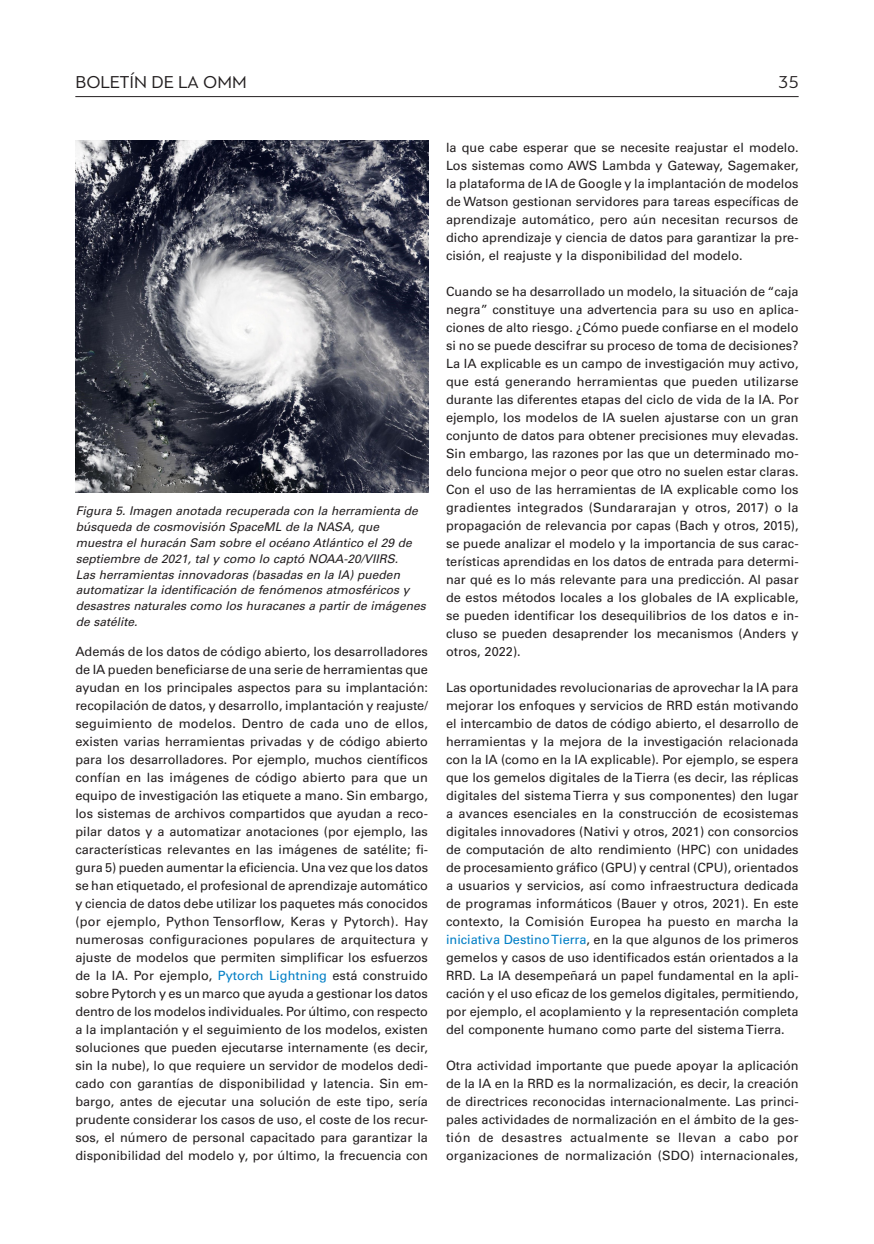
<style>
.page{position:relative;width:874px;height:1244px;background:#fff}
.page>*{position:absolute;margin:0;border:0;box-sizing:border-box;transform-origin:0 0}
.t1{font:18px "PF Bague Sans Pro";color:#231f20}
.Body_text-3_8_5_al_1{font:12.75px/18px "Univers LT Std";color:#231f20;text-align:justify}
.Caption-2_8_al_10_5{font:italic 12px/15.8px "Univers LT Std";color:#231f20}
.s1{color:#007ec5}
</style>
<div class="page">
<hr style="left:75px;top:96px;width:723px;height:1px;background:#231f20">
<img style="left:76px;top:140px;width:352px;height:353px">
<h1 class="t1" style="left:75px;top:72px;width:173px">BOLETÍN DE LA OMM</h1>
<h1 class="t1" style="left:778px;top:72px;width:21px">35</h1>
<p class="Caption-2_8_al_10_5" style="left:76px;top:503px;width:351px">Figura 5. Imagen anotada recuperada con la herramienta de búsqueda de cosmovisión SpaceML de la NASA, que muestra el huracán Sam sobre el océano Atlántico el 29 de septiembre de 2021, tal y como lo captó NOAA-20/VIIRS.<br>Las herramientas innovadoras (basadas en la IA) pueden automatizar la identificación de fenómenos atmosféricos y desastres naturales como los huracanes a partir de imágenes de satélite.</p>
<p class="Body_text-3_8_5_al_1" style="left:75px;top:642px;width:354px">Además de los datos de código abierto, los desarrolladores de IA pueden beneficiarse de una serie de herramientas que ayudan en los principales aspectos para su implantación: recopilación de datos, y desarrollo, implantación y reajuste/ seguimiento de modelos. Dentro de cada uno de ellos, existen varias herramientas privadas y de código abierto para los desarrolladores. Por ejemplo, muchos científicos confían en las imágenes de código abierto para que un equipo de investigación las etiquete a mano. Sin embargo, los sistemas de archivos compartidos que ayudan a reco&shy;pilar datos y a automatizar anotaciones (por ejemplo, las características relevantes en las imágenes de satélite; fi&shy;gura 5) pueden aumentar la eficiencia. Una vez que los datos se han etiquetado, el profesional de aprendizaje automático y ciencia de datos debe utilizar los paquetes más conocidos (por ejemplo, Python Tensorflow, Keras y Pytorch). Hay numerosas configuraciones populares de arquitectura y ajuste de modelos que permiten simplificar los esfuerzos de la IA. Por ejemplo, <span class="s1">Pytorch Lightning</span> está construido sobre Pytorch y es un marco que ayuda a gestionar los datos dentro de los modelos individuales. Por último, con respecto a la implantación y el seguimiento de los modelos, existen soluciones que pueden ejecutarse internamente (es decir, sin la nube), lo que requiere un servidor de modelos dedi&shy;cado con garantías de disponibilidad y latencia. Sin em&shy;bargo, antes de ejecutar una solución de este tipo, sería prudente considerar los casos de uso, el coste de los recur&shy;sos, el número de personal capacitado para garantizar la disponibilidad del modelo y, por último, la frecuencia con</p>
<p class="Body_text-3_8_5_al_1" style="left:446px;top:138px;width:354px">la que cabe esperar que se necesite reajustar el modelo.<br>Los sistemas como AWS Lambda y Gateway, Sagemaker, la plataforma de IA de Google y la implantación de modelos de Watson gestionan servidores para tareas específicas de aprendizaje automático, pero aún necesitan recursos de dicho aprendizaje y ciencia de datos para garantizar la pre&shy;cisión, el reajuste y la disponibilidad del modelo.</p>
<p class="Body_text-3_8_5_al_1" style="left:446px;top:282px;width:354px">Cuando se ha desarrollado un modelo, la situación de “caja negra” constituye una advertencia para su uso en aplica&shy;ciones de alto riesgo. ¿Cómo puede confiarse en el modelo si no se puede descifrar su proceso de toma de decisiones?<br>La IA explicable es un campo de investigación muy activo, que está generando herramientas que pueden utilizarse durante las diferentes etapas del ciclo de vida de la IA. Por ejemplo, los modelos de IA suelen ajustarse con un gran conjunto de datos para obtener precisiones muy elevadas.<br>Sin embargo, las razones por las que un determinado mo&shy;delo funciona mejor o peor que otro no suelen estar claras.<br>Con el uso de las herramientas de IA explicable como los gradientes integrados (Sundararajan y otros, 2017) o la propagación de relevancia por capas (Bach y otros, 2015), se puede analizar el modelo y la importancia de sus carac&shy;terísticas aprendidas en los datos de entrada para determi&shy;nar qué es lo más relevante para una predicción. Al pasar de estos métodos locales a los globales de IA explicable, se pueden identificar los desequilibrios de los datos e in&shy;cluso se pueden desaprender los mecanismos (Anders y otros, 2022).</p>
<p class="Body_text-3_8_5_al_1" style="left:446px;top:678px;width:354px">Las oportunidades revolucionarias de aprovechar la IA para mejorar los enfoques y servicios de RRD están motivando el intercambio de datos de código abierto, el desarrollo de herramientas y la mejora de la investigación relacionada con la IA (como en la IA explicable). Por ejemplo, se espera que los gemelos digitales de la Tierra (es decir, las réplicas digitales del sistema Tierra y sus componentes) den lugar a avances esenciales en la construcción de ecosistemas digitales innovadores (Nativi y otros, 2021) con consorcios de computación de alto rendimiento (HPC) con unidades de procesamiento gráfico (GPU) y central (CPU), orientados a usuarios y servicios, así como infraestructura dedicada de programas informáticos (Bauer y otros, 2021). En este contexto, la Comisión Europea ha puesto en marcha la <span class="s1">iniciativa Destino Tierra</span>, en la que algunos de los primeros gemelos y casos de uso identificados están orientados a la RRD. La IA desempeñará un papel fundamental en la apli&shy;cación y el uso eficaz de los gemelos digitales, permitiendo, por ejemplo, el acoplamiento y la representación completa del componente humano como parte del sistema Tierra.</p>
<p class="Body_text-3_8_5_al_1" style="left:446px;top:1056px;width:354px">Otra actividad importante que puede apoyar la aplicación de la IA en la RRD es la normalización, es decir, la creación de directrices reconocidas internacionalmente. Las princi&shy;pales actividades de normalización en el ámbito de la ges&shy;tión de desastres actualmente se llevan a cabo por organizaciones de normalización (SDO) internacionales,</p>
</div>
